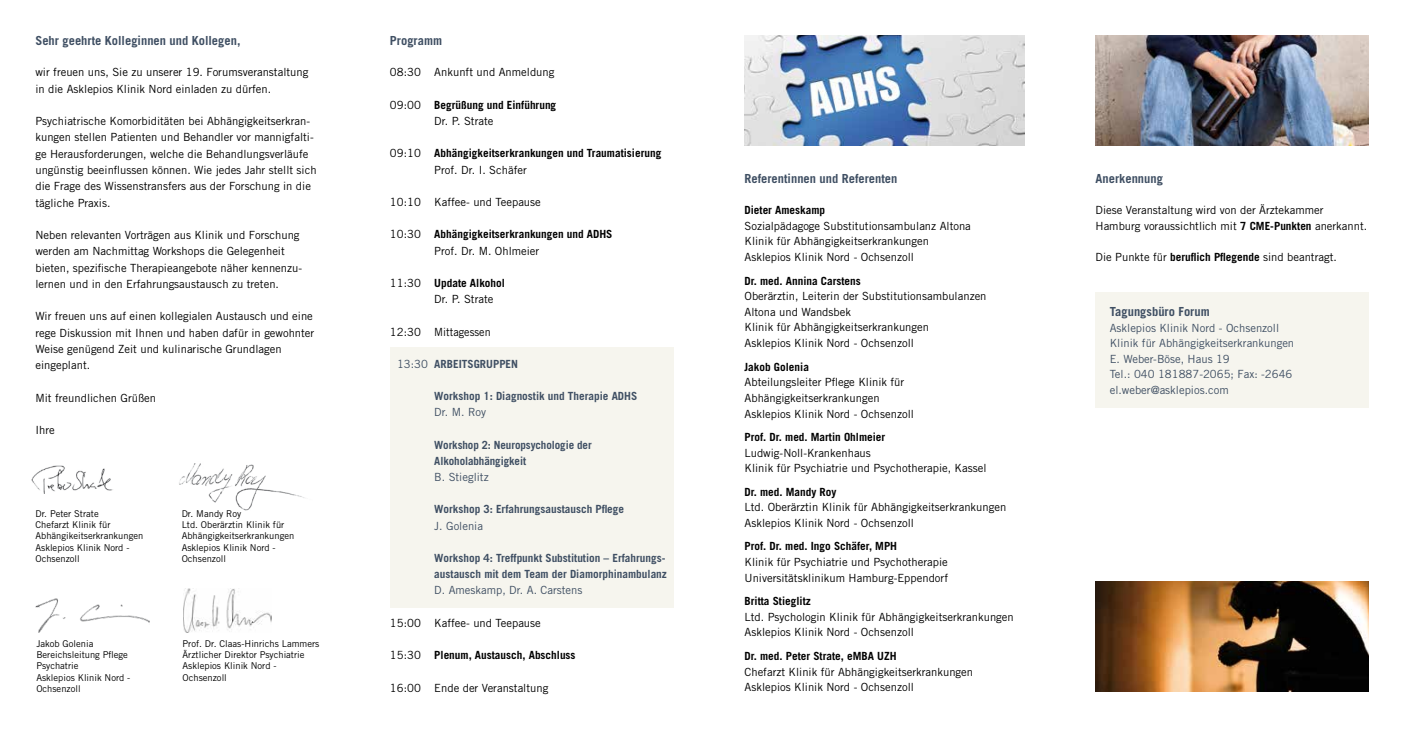
<style>
.page{position:relative;width:1404px;height:745px;background:#fff}
.page>*{position:absolute;margin:0;border:0;box-sizing:border-box;transform-origin:0 0}
.t1{font:700 12.5px "Trade Gothic LT Std";color:#3f4f63}
.t2{font:11.25px/15.6px "Trade Gothic LT Std";color:#000}
.t3{font:700 11.25px/16.2px "Trade Gothic LT Std";color:#000}
.t4{font:700 11.25px/16.2px "Trade Gothic LT Std";color:#3f4f63}
.t5{font:11.25px/15.6px "Trade Gothic LT Std";color:#3f4f63}
.t6{font:9.38px/11.2px "Trade Gothic LT Std";color:#000}
.s1{font-weight:400}
.s2{font-weight:700}
</style>
<div class="page">
<div style="left:390px;top:346px;width:283px;height:260px;background:#f6f5ee"></div>
<img style="left:179px;top:463px;width:126px;height:48px">
<img style="left:32px;top:465px;width:81px;height:28px">
<img style="left:184px;top:588px;width:87px;height:44px">
<div style="left:1095px;top:292px;width:273px;height:116px;background:#f6f5ee"></div>
<img style="left:744px;top:35px;width:280px;height:110px">
<img style="left:1095px;top:35px;width:273px;height:110px">
<img style="left:1095px;top:581px;width:273px;height:110px">
<img style="left:35px;top:598px;width:114px;height:34px">
<p class="t1" style="left:35px;top:32px;width:206px">Sehr geehrte Kolleginnen und Kollegen,</p>
<p class="t2" style="left:35px;top:64px;width:274px;line-height:16.2px">wir freuen uns, Sie zu unserer 19. Forumsveranstaltung in die Asklepios Klinik Nord einladen zu dürfen.</p>
<p class="t2" style="left:35px;top:113px;width:283px;line-height:16.2px">Psychiatrische Komorbiditäten bei Abhängigkeitserkran&shy;kungen stellen Patienten und Behandler vor mannigfalti&shy;ge Herausforderungen, welche die Behandlungsverläufe ungünstig beeinflussen können. Wie jedes Jahr stellt sich die Frage des Wissenstransfers aus der Forschung in die tägliche Praxis.</p>
<p class="t2" style="left:35px;top:227px;width:267px;line-height:16.2px">Neben relevanten Vorträgen aus Klinik und Forschung werden am Nachmittag Workshops die Gelegenheit bieten, spezifische Therapieangebote näher kennenzu&shy;lernen und in den Erfahrungsaustausch zu treten.</p>
<p class="t2" style="left:35px;top:308px;width:280px;line-height:16.2px">Wir freuen uns auf einen kollegialen Austausch und eine rege Diskussion mit Ihnen und haben dafür in gewohnter Weise genügend Zeit und kulinarische Grundlagen eingeplant.</p>
<p class="t2" style="left:35px;top:389px;width:122px">Mit freundlichen Grüßen</p>
<p class="t2" style="left:35px;top:422px;width:21px">Ihre</p>
<p class="t6" style="left:35px;top:507px;width:109px">Dr. Peter Strate<br>Chefarzt Klinik für<br>Abhängikeitserkrankungen<br>Asklepios Klinik Nord -<br>Ochsenzoll</p>
<p class="t6" style="left:182px;top:507px;width:114px">Dr. Mandy Roy<br>Ltd. Oberärztin Klinik für<br>Abhängigkeitserkrankungen<br>Asklepios Klinik Nord -<br>Ochsenzoll</p>
<p class="t6" style="left:36px;top:637px;width:96px">Jakob Golenia<br>Bereichsleitung Pflege<br>Psychatrie<br>Asklepios Klinik Nord -<br>Ochsenzoll</p>
<p class="t6" style="left:182px;top:637px;width:138px">Prof. Dr. Claas-Hinrichs Lammers<br>Ärztlicher Direktor Psychiatrie<br>Asklepios Klinik Nord -<br>Ochsenzoll</p>
<p class="t1" style="left:390px;top:32px;width:54px">Programm</p>
<p class="t2" style="left:390px;top:64px;width:166px">08:30 Ankunft und Anmeldung</p>
<p class="t3" style="left:434px;top:96px;width:123px;text-indent:-44px"><span class="s1">09:00</span> Begrüßung und Einführung<br><span class="s1">Dr. P. Strate</span></p>
<p class="t3" style="left:434px;top:145px;width:228px;text-indent:-44px"><span class="s1">09:10</span> Abhängigkeitserkrankungen und Traumatisierung<br><span class="s1">Prof. Dr. I. Schäfer</span></p>
<p class="t2" style="left:390px;top:194px;width:152px">10:10 Kaffee- und Teepause</p>
<p class="t3" style="left:434px;top:226px;width:180px;text-indent:-44px"><span class="s1">10:30</span> Abhängigkeitserkrankungen und ADHS<br><span class="s1">Prof. Dr. M. Ohlmeier</span></p>
<p class="t2" style="left:434px;top:274px;width:72px;line-height:16.2px;text-indent:-44px">11:30 <span class="s2">Update Alkohol<br></span>Dr. P. Strate</p>
<p class="t2" style="left:390px;top:323px;width:102px">12:30 Mittagessen</p>
<p class="t4" style="left:397px;top:355px;width:122px"><span class="s1">13:30</span> ARBEITSGRUPPEN</p>
<p class="t4" style="left:434px;top:387px;width:204px">Workshop 1: Diagnostik und Therapie ADHS</p>
<p class="t5" style="left:434px;top:404px;width:53px">Dr. M. Roy</p>
<p class="t4" style="left:434px;top:436px;width:159px">Workshop 2: Neuropsychologie der<br>Alkoholabhängigkeit</p>
<p class="t5" style="left:434px;top:468px;width:56px">B. Stieglitz</p>
<p class="t4" style="left:434px;top:500px;width:191px">Workshop 3: Erfahrungsaustausch Pflege</p>
<p class="t5" style="left:434px;top:517px;width:50px">J. Golenia</p>
<p class="t4" style="left:434px;top:549px;width:234px">Workshop 4: Treffpunkt Substitution – Erfahrungs&shy;austausch mit dem Team der Diamorphinambulanz</p>
<p class="t5" style="left:434px;top:582px;width:150px">D. Ameskamp, Dr. A. Carstens</p>
<p class="t2" style="left:390px;top:614px;width:152px">15:00 Kaffee- und Teepause</p>
<p class="t3" style="left:390px;top:646px;width:187px"><span class="s1">15:30</span> Plenum, Austausch, Abschluss</p>
<p class="t2" style="left:390px;top:679px;width:160px">16:00 Ende der Veranstaltung</p>
<p class="t1" style="left:744px;top:171px;width:154px">Referentinnen und Referenten</p>
<p class="t3" style="left:744px;top:202px;width:82px">Dieter Ameskamp</p>
<p class="t2" style="left:744px;top:218px;width:228px">Sozialpädagoge Substitutionsambulanz Altona<br>Klinik für Abhängigkeitserkrankungen<br>Asklepios Klinik Nord - Ochsenzoll</p>
<p class="t3" style="left:744px;top:272px;width:118px">Dr. med. Annina Carstens</p>
<p class="t2" style="left:744px;top:288px;width:243px">Oberärztin, Leiterin der Substitutionsambulanzen Altona und Wandsbek<br>Klinik für Abhängigkeitserkrankungen<br>Asklepios Klinik Nord - Ochsenzoll</p>
<p class="t3" style="left:744px;top:358px;width:66px">Jakob Golenia</p>
<p class="t2" style="left:744px;top:374px;width:171px">Abteilungsleiter Pflege Klinik für<br>Abhängigkeitserkrankungen<br>Asklepios Klinik Nord - Ochsenzoll</p>
<p class="t3" style="left:744px;top:428px;width:142px">Prof. Dr. med. Martin Ohlmeier</p>
<p class="t2" style="left:744px;top:444px;width:243px">Ludwig-Noll-Krankenhaus<br>Klinik für Psychiatrie und Psychotherapie, Kassel</p>
<p class="t3" style="left:744px;top:483px;width:93px">Dr. med. Mandy Roy</p>
<p class="t2" style="left:744px;top:499px;width:263px">Ltd. Oberärztin Klinik für Abhängigkeitserkrankungen<br>Asklepios Klinik Nord - Ochsenzoll</p>
<p class="t3" style="left:744px;top:537px;width:154px">Prof. Dr. med. Ingo Schäfer, MPH</p>
<p class="t2" style="left:744px;top:553px;width:205px">Klinik für Psychiatrie und Psychotherapie<br>Universitätsklinikum Hamburg-Eppendorf</p>
<p class="t3" style="left:744px;top:592px;width:68px">Britta Stieglitz</p>
<p class="t2" style="left:744px;top:608px;width:271px">Ltd. Psychologin Klinik für Abhängigkeitserkrankungen<br>Asklepios Klinik Nord - Ochsenzoll</p>
<p class="t3" style="left:744px;top:647px;width:153px">Dr. med. Peter Strate, eMBA UZH</p>
<p class="t2" style="left:744px;top:663px;width:230px">Chefarzt Klinik für Abhängigkeitserkrankungen<br>Asklepios Klinik Nord - Ochsenzoll</p>
<p class="t1" style="left:1095px;top:171px;width:69px">Anerkennung</p>
<p class="t2" style="left:1095px;top:202px;width:273px">Diese Veranstaltung wird von der Ärztekammer<br>Hamburg voraussichtlich mit <span class="s2">7 CME-Punkten</span> anerkannt.</p>
<p class="t2" style="left:1095px;top:249px;width:243px">Die Punkte für <span class="s2">beruflich Pflegende</span> sind beantragt.</p>
<p class="t1" style="left:1109px;top:303px;width:101px">Tagungsbüro Forum</p>
<p class="t5" style="left:1109px;top:319px;width:186px">Asklepios Klinik Nord - Ochsenzoll<br>Klinik für Abhängigkeitserkrankungen<br>E. Weber-Böse, Haus 19<br>Tel.: 040 181887-2065; Fax: -2646 el.weber@asklepios.com</p>
</div>
